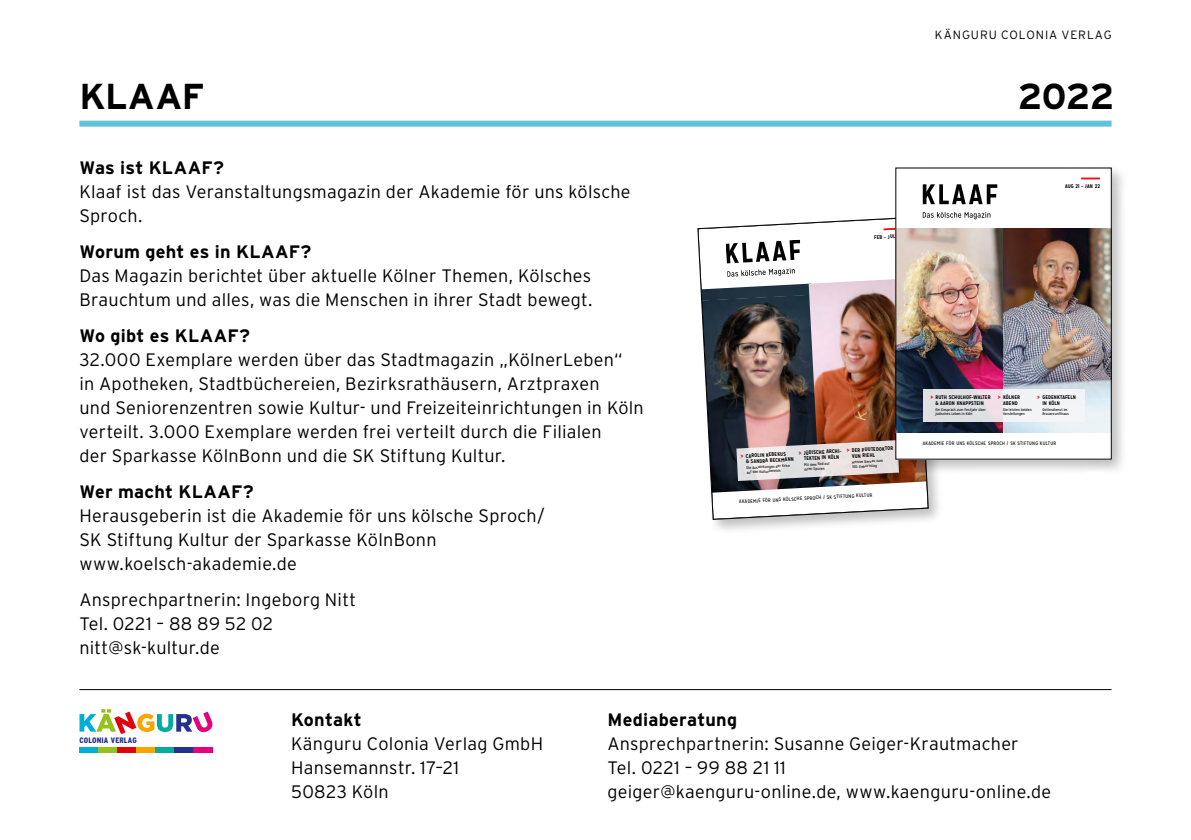
<style>
.page{position:relative;width:1191px;height:840px;background:#fff}
.page>*{position:absolute;margin:0;border:0;box-sizing:border-box;transform-origin:0 0}
.t1{font:700 36px "Interstate";letter-spacing:-.015em;color:#000}
.fließ{font:300 18px/24px "Interstate";letter-spacing:.015em;color:#000}
.fließ-2{font:700 18px "Interstate";letter-spacing:.015em;color:#000}
.t2{font:300 12px "Interstate";letter-spacing:.08em;color:#000}
.t3{font:700 8px "Mission Gothic";color:#ec111a}
.t4{font:900 condensed 7.8px "Interstate";letter-spacing:.02em;color:#25328a}
.t5{font:700 5.4px/5.6px "Mission Gothic";letter-spacing:.005em;color:#000}
.t6{font:5px "Mission Gothic";letter-spacing:.04em;color:#000}
.t7{font:3.8px/4.6px "Mission Gothic";letter-spacing:.005em;color:#000}
.s1{font-size:8px;color:#ec111a}
</style>
<div class="page">
<div style="left:695px;top:214px;width:249px;height:321px;background:#000;opacity:.25"></div>
<img style="left:697px;top:217px;width:232px;height:302px">
<div style="left:79px;top:121px;width:1032px;height:6px;background:#60c3d9"></div>
<svg style="left:79px;top:709px;width:133px;height:24px"></svg>
<div style="left:79px;top:746px;width:19px;height:6px;background:#00afd9"></div>
<div style="left:98px;top:746px;width:19px;height:6px;background:#94c11c"></div>
<div style="left:117px;top:746px;width:19px;height:6px;background:#e3000f"></div>
<div style="left:136px;top:746px;width:19px;height:6px;background:#f7a600"></div>
<div style="left:155px;top:746px;width:19px;height:6px;background:#00ab9f"></div>
<div style="left:174px;top:746px;width:19px;height:6px;background:#25328a"></div>
<div style="left:193px;top:746px;width:19px;height:6px;background:#e5007d"></div>
<hr style="left:79px;top:688px;width:1032px;height:1px;background:#000">
<div style="left:892px;top:164px;width:235px;height:311px;background:#000;opacity:.25"></div>
<div style="left:896px;top:168px;width:215px;height:291px;background:#fff"></div>
<img style="left:897px;top:229px;width:106px;height:203px">
<img style="left:1003px;top:229px;width:106px;height:151px">
<svg style="left:1003px;top:380px;width:106px;height:52px;background:#ced9e3"></svg>
<div style="left:923px;top:389px;width:161px;height:33px;background:linear-gradient(to right,#dcdade,#f9f9fb)"></div>
<svg style="left:922px;top:212px;width:68px;height:7px"></svg>
<svg style="left:922px;top:184px;width:75px;height:20px"></svg>
<svg style="left:1081px;top:178px;width:19px;height:1px"></svg>
<svg style="left:736px;top:440px;width:163px;height:40px;background:#cec4c2"></svg>
<p class="t2" style="left:935px;top:28px;width:178px">KÄNGURU COLONIA VERLAG</p>
<p class="t1" style="left:79px;top:76px;width:126px">KLAAF</p>
<p class="t1" style="left:1018px;top:76px;width:98px">2022</p>
<p class="fließ-2" style="left:79px;top:157px;width:146px">Was ist KLAAF?</p>
<p class="fließ" style="left:79px;top:179px;width:553px">Klaaf ist das Veranstaltungsmagazin der Akademie för uns kölsche<br>Sproch.</p>
<p class="fließ-2" style="left:79px;top:241px;width:233px">Worum geht es in KLAAF?</p>
<p class="fließ" style="left:79px;top:263px;width:514px">Das Magazin berichtet über aktuelle Kölner Themen, Kölsches<br>Brauchtum und alles, was die Menschen in ihrer Stadt bewegt.</p>
<p class="fließ-2" style="left:79px;top:325px;width:172px">Wo gibt es KLAAF?</p>
<p class="fließ" style="left:79px;top:347px;width:566px">32.000 Exemplare werden über das Stadtmagazin „KölnerLeben“<br>in Apotheken, Stadtbüchereien, Bezirksrathäusern, Arztpraxen<br>und Seniorenzentren sowie Kultur- und Freizeiteinrichtungen in Köln verteilt. 3.000 Exemplare werden frei verteilt durch die Filialen<br>der Sparkasse KölnBonn und die SK Stiftung Kultur.</p>
<p class="fließ-2" style="left:79px;top:481px;width:176px">Wer macht KLAAF?</p>
<p class="fließ" style="left:79px;top:503px;width:467px">Herausgeberin ist die Akademie för uns kölsche Sproch/</p>
<p class="fließ" style="left:79px;top:527px;width:359px">SK Stiftung Kultur der Sparkasse KölnBonn</p>
<p class="fließ" style="left:79px;top:551px;width:219px">www.koelsch-akademie.de</p>
<p class="fließ" style="left:79px;top:587px;width:278px">Ansprechpartnerin: Ingeborg Nitt</p>
<p class="fließ" style="left:79px;top:611px;width:195px">Tel. 0221 – 88 89 52 02</p>
<p class="fließ" style="left:79px;top:635px;width:142px">nitt@sk-kultur.de</p>
<p class="t5" style="left:874px;top:234px;width:30px;rotate:-3deg">FEB – JULI 21</p>
<p class="t5" style="left:1065px;top:183px;width:36px">AUG 21 – JAN 22</p>
<p class="t5" style="left:745px;top:452px;width:49px;rotate:-3deg">CAROLIN KEBEKUS<br>&amp; SANDRA BECKMANN</p>
<p class="t7" style="left:746px;top:465px;width:45px;rotate:-3deg">Die Auswirkungen der Krise auf den Kulturbereich</p>
<p class="t5" style="left:803px;top:449px;width:40px;rotate:-3deg">JÜDISCHE ARCHI-<br>TEKTEN IN KÖLN</p>
<p class="t7" style="left:804px;top:462px;width:27px;rotate:-3deg">Mit dem Rad auf ihren Spuren</p>
<p class="t5" style="left:851px;top:447px;width:43px;rotate:-3deg">DER PUUTEDOKTOR<br>VUN RIEHL</p>
<p class="t7" style="left:852px;top:459px;width:32px;rotate:-3deg">Henner Berzau zum<br>100. Geburtstag</p>
<p class="t6" style="left:739px;top:498px;width:135px;rotate:-3deg">AKADEMIE FÖR UNS KÖLSCHE SPROCH / SK STIFTUNG KULTUR</p>
<p class="t5" style="left:1003px;top:394px;width:19px">KÖLNER<br>ABEND</p>
<p class="t7" style="left:1003px;top:407px;width:30px">Die letzten beiden<br>Vorstellungen</p>
<p class="t5" style="left:930px;top:394px;width:62px"><span class="s1">&gt;</span> RUTH SCHULHOF-WALTER</p>
<p class="t3" style="left:1037px;top:392px;width:4px">&gt;</p>
<p class="t5" style="left:935px;top:400px;width:50px">&amp; AARON KNAPPSTEIN</p>
<p class="t7" style="left:935px;top:407px;width:52px">Ein Gespräch zum Festjahr über jüdisches Leben in Köln</p>
<p class="t6" style="left:922px;top:439px;width:135px">AKADEMIE FÖR UNS KÖLSCHE SPROCH / SK STIFTUNG KULTUR</p>
<p class="t3" style="left:998px;top:392px;width:4px">&gt;</p>
<p class="t5" style="left:1042px;top:394px;width:35px">GEDENKTAFELN<br>IN KÖLN</p>
<p class="t7" style="left:1042px;top:407px;width:28px">Gottesdienst im<br>Brauerzunfthaus</p>
<p class="t4" style="left:79px;top:735px;width:59px">COLONIA VERLAG</p>
<p class="fließ-2" style="left:291px;top:709px;width:72px">Kontakt</p>
<p class="fließ" style="left:291px;top:731px;width:253px">Känguru Colonia Verlag GmbH</p>
<p class="fließ" style="left:291px;top:755px;width:169px">Hansemannstr. 17–21</p>
<p class="fließ" style="left:291px;top:779px;width:99px">50823 Köln</p>
<p class="fließ-2" style="left:607px;top:709px;width:131px">Mediaberatung</p>
<p class="fließ" style="left:607px;top:731px;width:413px">Ansprechpartnerin: Susanne Geiger-Krautmacher<br>Tel. 0221 – 99 88 21 11</p>
<p class="fließ" style="left:607px;top:779px;width:445px">geiger@kaenguru-online.de, www.kaenguru-online.de</p>
</div>
